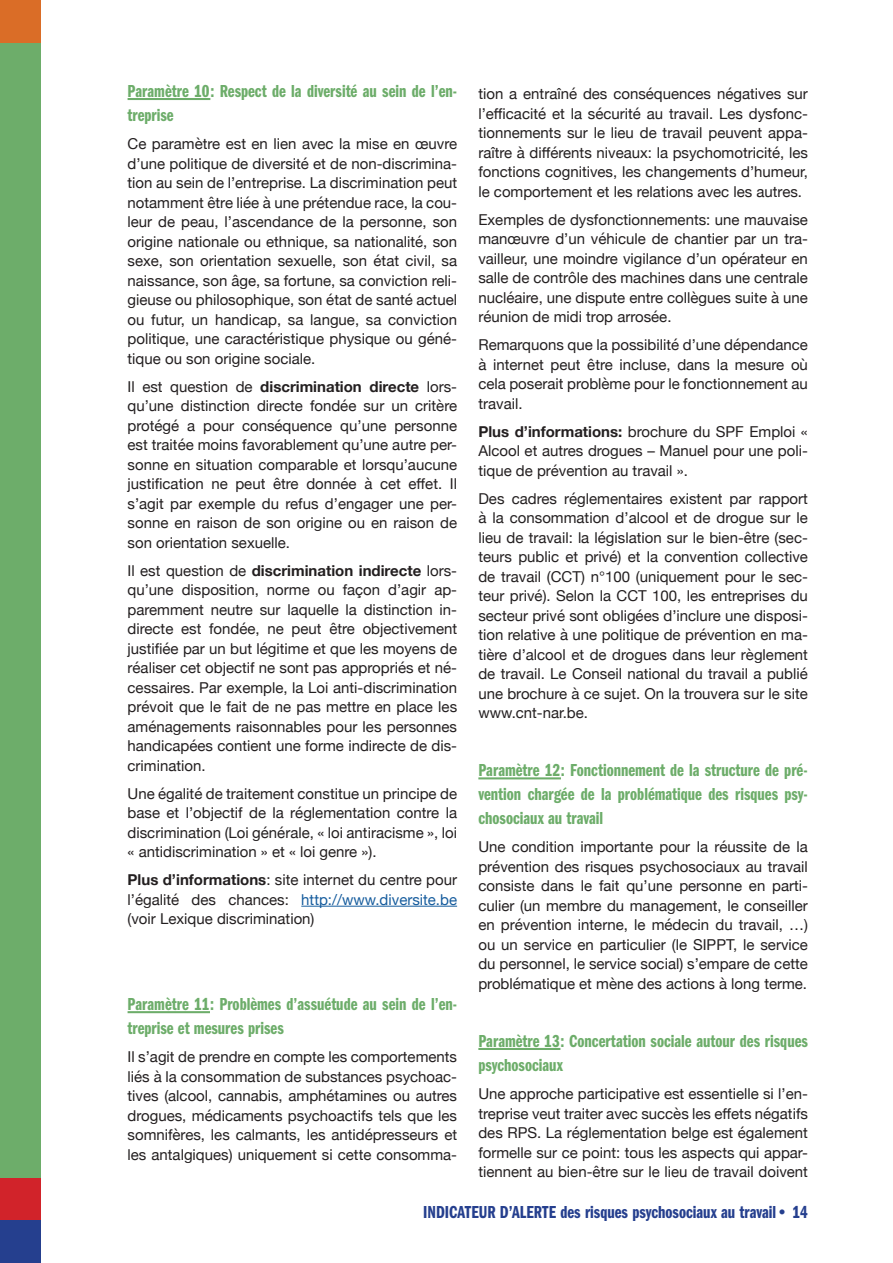
<style>
.page{position:relative;width:893px;height:1263px;background:#fff}
.page>*{position:absolute;margin:0;border:0;box-sizing:border-box;transform-origin:0 0}
.t1{font:18px/24px "Franklin Gothic URW Com Dem";color:#6dad6a}
.t2{font:18px "Franklin Gothic URW Com Dem";color:#253f8e}
.t3{font:15px/19.5px "Helvetica Neue";color:#231f20;text-align:justify}
.s1{font-weight:700}
.s2{color:#175d9e}
</style>
<div class="page">
<div style="left:0;top:0;width:40px;height:1263px;background:#6dad6a"></div>
<div style="left:0;top:0;width:40px;height:43px;background:#da6d27"></div>
<div style="left:0;top:1178px;width:40px;height:42px;background:#d1232a"></div>
<div style="left:0;top:1220px;width:40px;height:43px;background:#253f8e"></div>
<hr style="left:128px;top:98px;width:82px;height:2px;background:#6dad6a">
<hr style="left:301px;top:906px;width:156px;height:1px;background:#175d9e">
<hr style="left:128px;top:1011px;width:82px;height:2px;background:#6dad6a">
<hr style="left:478px;top:777px;width:83px;height:2px;background:#6dad6a">
<hr style="left:478px;top:1048px;width:82px;height:2px;background:#6dad6a">
<p class="t1" style="left:128px;top:79px;width:331px">Paramètre 10: Respect de la diversité au sein de l’en&shy;treprise</p>
<p class="t3" style="left:128px;top:135px;width:331px">Ce paramètre est en lien avec la mise en œuvre d’une politique de diversité et de non-discrimina&shy;tion au sein de l’entreprise. La discrimination peut notamment être liée à une prétendue race, la cou&shy;leur de peau, l’ascendance de la personne, son origine nationale ou ethnique, sa nationalité, son sexe, son orientation sexuelle, son état civil, sa naissance, son âge, sa fortune, sa conviction reli&shy;gieuse ou philosophique, son état de santé actuel ou futur, un handicap, sa langue, sa conviction politique, une caractéristique physique ou géné&shy;tique ou son origine sociale.</p>
<p class="t3" style="left:128px;top:377px;width:331px">Il est question de <span class="s1">discrimination directe</span> lors&shy;qu’une distinction directe fondée sur un critère protégé a pour conséquence qu’une personne est traitée moins favorablement qu’une autre per&shy;sonne en situation comparable et lorsqu’aucune justification ne peut être donnée à cet effet. Il s’agit par exemple du refus d’engager une per&shy;sonne en raison de son origine ou en raison de son orientation sexuelle.</p>
<p class="t3" style="left:128px;top:561px;width:331px">Il est question de <span class="s1">discrimination indirecte</span> lors&shy;qu’une disposition, norme ou façon d’agir ap&shy;paremment neutre sur laquelle la distinction in&shy;directe est fondée, ne peut être objectivement justifiée par un but légitime et que les moyens de réaliser cet objectif ne sont pas appropriés et né&shy;cessaires. Par exemple, la Loi anti-discrimination prévoit que le fait de ne pas mettre en place les aménagements raisonnables pour les personnes handicapées contient une forme indirecte de dis&shy;crimination.</p>
<p class="t3" style="left:128px;top:784px;width:331px">Une égalité de traitement constitue un principe de base et l’objectif de la réglementation contre la discrimination (Loi générale, « loi antiracisme », loi « antidiscrimination » et « loi genre »).</p>
<p class="t3" style="left:128px;top:871px;width:331px"><span class="s1">Plus d’informations</span>: site internet du centre pour l’égalité des chances: <span class="s2">http://www.diversite.be </span>(voir Lexique discrimination)</p>
<p class="t1" style="left:128px;top:992px;width:331px">Paramètre 11: Problèmes d’assuétude au sein de l’en&shy;treprise et mesures prises</p>
<p class="t3" style="left:128px;top:1048px;width:331px">Il s’agit de prendre en compte les comportements liés à la consommation de substances psychoac&shy;tives (alcool, cannabis, amphétamines ou autres drogues, médicaments psychoactifs tels que les somnifères, les calmants, les antidépresseurs et les antalgiques) uniquement si cette consomma-</p>
<p class="t3" style="left:478px;top:85px;width:331px">tion a entraîné des conséquences négatives sur l’efficacité et la sécurité au travail. Les dysfonc&shy;tionnements sur le lieu de travail peuvent appa&shy;raître à différents niveaux: la psychomotricité, les fonctions cognitives, les changements d’humeur, le comportement et les relations avec les autres.</p>
<p class="t3" style="left:478px;top:211px;width:331px">Exemples de dysfonctionnements: une mauvaise manœuvre d’un véhicule de chantier par un tra&shy;vailleur, une moindre vigilance d’un opérateur en salle de contrôle des machines dans une centrale nucléaire, une dispute entre collègues suite à une réunion de midi trop arrosée.</p>
<p class="t3" style="left:478px;top:336px;width:331px">Remarquons que la possibilité d’une dépendance à internet peut être incluse, dans la mesure où cela poserait problème pour le fonctionnement au travail.</p>
<p class="t3" style="left:478px;top:423px;width:331px"><span class="s1">Plus d’informations:</span> brochure du SPF Emploi « Alcool et autres drogues – Manuel pour une poli&shy;tique de prévention au travail ».</p>
<p class="t3" style="left:478px;top:490px;width:331px">Des cadres réglementaires existent par rapport à la consommation d’alcool et de drogue sur le lieu de travail: la législation sur le bien-être (sec&shy;teurs public et privé) et la convention collective de travail (CCT) n°100 (uniquement pour le sec&shy;teur privé). Selon la CCT 100, les entreprises du secteur privé sont obligées d’inclure une disposi&shy;tion relative à une politique de prévention en ma&shy;tière d’alcool et de drogues dans leur règlement de travail. Le Conseil national du travail a publié une brochure à ce sujet. On la trouvera sur le site www.cnt-nar.be.</p>
<p class="t1" style="left:478px;top:759px;width:331px;text-align:justify">Paramètre 12: Fonctionnement de la structure de pré&shy;vention chargée de la problématique des risques psy&shy;chosociaux au travail</p>
<p class="t3" style="left:478px;top:838px;width:331px">Une condition importante pour la réussite de la prévention des risques psychosociaux au travail consiste dans le fait qu’une personne en parti&shy;culier (un membre du management, le conseiller en prévention interne, le médecin du travail, …) ou un service en particulier (le SIPPT, le service du personnel, le service social) s’empare de cette problématique et mène des actions à long terme.</p>
<p class="t1" style="left:478px;top:1029px;width:331px">Paramètre 13: Concertation sociale autour des risques psychosociaux</p>
<p class="t3" style="left:478px;top:1085px;width:331px">Une approche participative est essentielle si l’en&shy;treprise veut traiter avec succès les effets négatifs des RPS. La réglementation belge est également formelle sur ce point: tous les aspects qui appar&shy;tiennent au bien-être sur le lieu de travail doivent</p>
<p class="t2" style="left:423px;top:1202px;width:386px">INDICATEUR D’ALERTE des risques psychosociaux au travail• 14</p>
</div>
